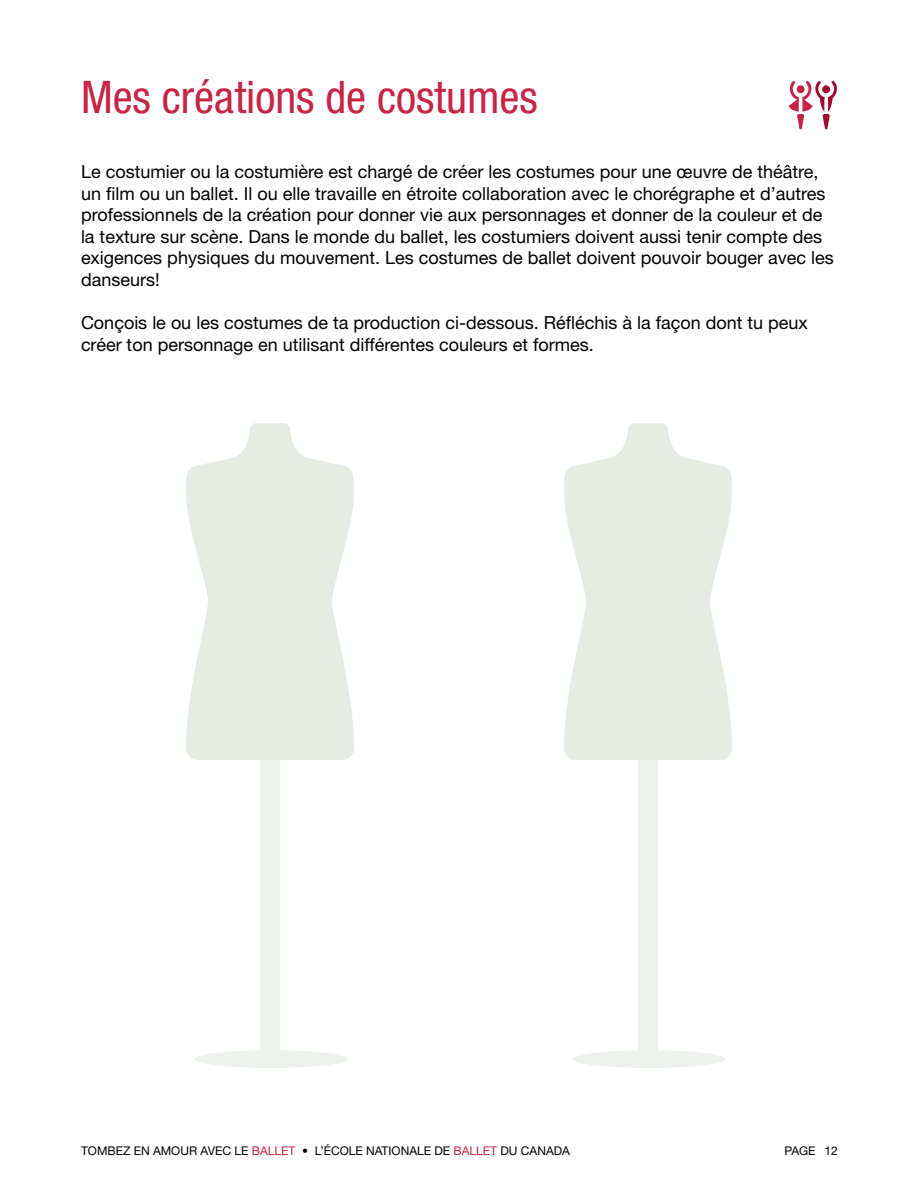
<style>
.page{position:relative;width:918px;height:1188px;background:#fff}
.page>*{position:absolute;margin:0;border:0;box-sizing:border-box;transform-origin:0 0}
.t1{font:condensed 45px "Helvetica Neue LT Std";color:#c62545}
.t2{font:18px/21.6px "Helvetica Neue LT Std";color:#000}
.t3{font:12px "Helvetica Neue LT Std";color:#000}
.s1{color:#c42445}
</style>
<div class="page">
<svg style="left:789px;top:81px;width:48px;height:49px"></svg>
<div style="left:195px;top:1050px;width:153px;height:18px;background:#edf2ed;border-radius:50%"></div>
<div style="left:260px;top:752px;width:19px;height:304px;background:#edf2ed"></div>
<svg style="left:186px;top:423px;width:168px;height:337px"></svg>
<div style="left:573px;top:1050px;width:153px;height:18px;background:#edf2ed;border-radius:50%"></div>
<div style="left:638px;top:752px;width:19px;height:304px;background:#edf2ed"></div>
<svg style="left:564px;top:423px;width:168px;height:337px"></svg>
<h1 class="t1" style="left:81px;top:71px;width:458px">Mes créations de costumes</h1>
<p class="t2" style="left:81px;top:160px;width:754px">Le costumier ou la costumière est chargé de créer les costumes pour une œuvre de théâtre, un film ou un ballet. Il ou elle travaille en étroite collaboration avec le chorégraphe et d’autres professionnels de la création pour donner vie aux personnages et donner de la couleur et de la texture sur scène. Dans le monde du ballet, les costumiers doivent aussi tenir compte des exigences physiques du mouvement. Les costumes de ballet doivent pouvoir bouger avec les danseurs!</p>
<p class="t2" style="left:81px;top:312px;width:728px">Conçois le ou les costumes de ta production ci-dessous. Réfléchis à la façon dont tu peux créer ton personnage en utilisant différentes couleurs et formes.</p>
<p class="t3" style="left:81px;top:1144px;width:491px">TOMBEZ EN AMOUR AVEC LE <span class="s1">BALLET</span> • L’ÉCOLE NATIONALE DE <span class="s1">BALLET</span> DU CANADA</p>
<p class="t3" style="left:784px;top:1144px;width:55px">PAGE 12</p>
</div>
